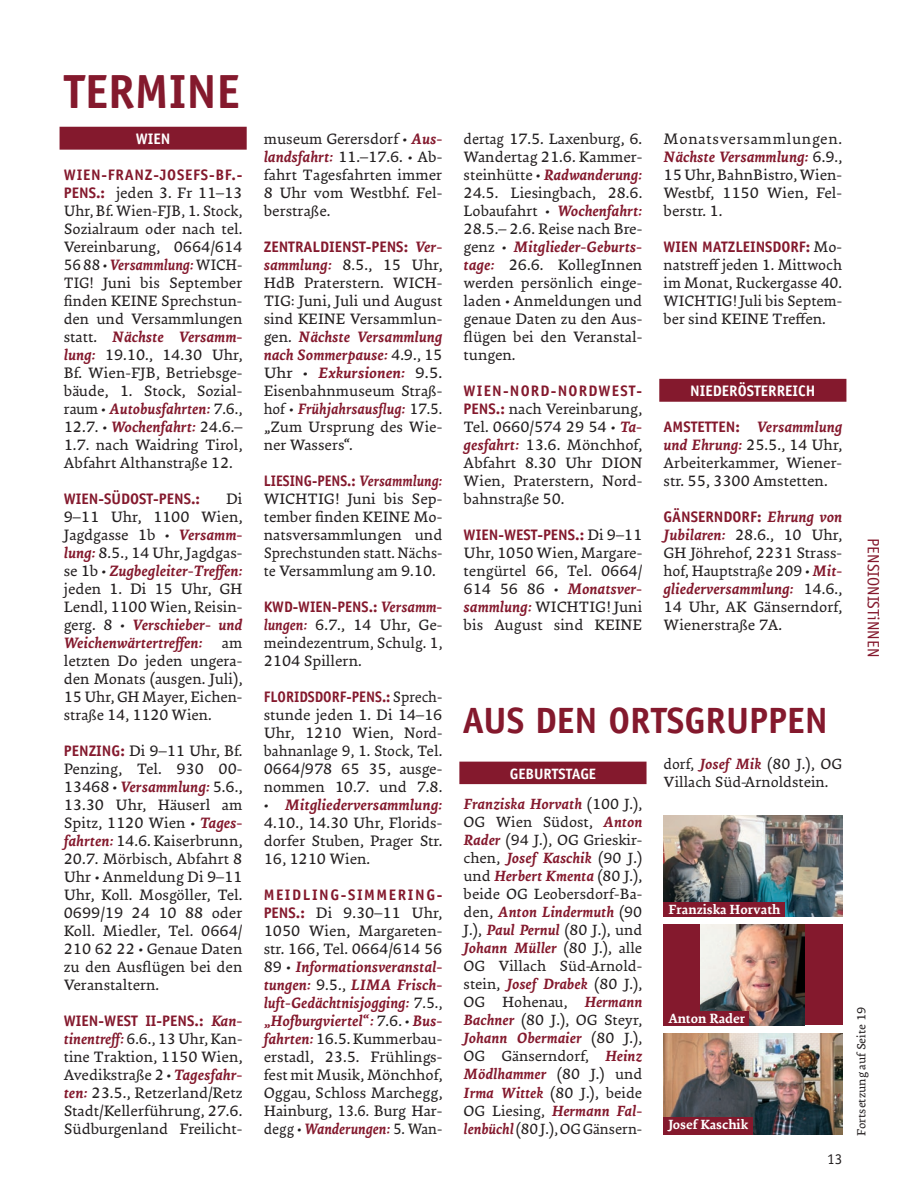
<style>
.page{position:relative;width:906px;height:1191px;background:#fff}
.page>*{position:absolute;margin:0;border:0;box-sizing:border-box;transform-origin:0 0}
.t1{font:700 48px "Officina Sans Std";color:#84192d}
.t2{font:700 36.6px "Officina Sans Std";color:#84192d}
.t3{font:16.5px "Officina Sans Std";color:#84192d}
.t4{font:15.3px/18px "Ginkgo LT Pro";color:#231f20;text-align:justify}
.t5{font:15.3px/18px "Ginkgo LT Pro";color:#231f20;text-align:justify;scale:.94 1}
.t6{font:700 15.3px "Officina Sans Std";color:#84192d}
.t7{font:700 15.3px "Officina Sans Std";color:#84192d;scale:.93 1}
.t8{font:700 15.3px "Officina Sans Std";color:#84192d;scale:.94 1}
.t9{font:700 15.3px "Officina Sans Std";letter-spacing:.05em;color:#84192d}
.t10{font:700 15.3px "Officina Sans Std";color:#fff}
.t11{font:700 15.3px "Officina Sans Std";letter-spacing:.105em;color:#84192d}
.t12{font:700 15.3px "Officina Sans Std";letter-spacing:.075em;color:#84192d}
.t13{font:15px/18px "Ginkgo LT Pro";color:#231f20;text-align:justify}
.t14{font:700 15px "Officina Sans Std";color:#fff}
.t15{font:15px "Officina Sans Std";color:#231f20}
.t16{font:700 13.5px "Ginkgo LT Pro";letter-spacing:-.005em;color:#fff}
.t17{font:12px "Ginkgo LT Pro";color:#231f20}
.s1{font-family:"Officina Sans Std";font-weight:700;color:#84192d}
.s2{font-weight:700;font-style:italic;color:#84192d}
.s3{font-family:"Ginkgo LT Pro";font-style:italic}
.s4{font-family:"Ginkgo LT Pro";font-weight:400;color:#231f20}
</style>
<div class="page">
<div style="left:60px;top:127px;width:187px;height:23px;background:#84192d"></div>
<div style="left:659px;top:379px;width:187px;height:23px;background:#84192d"></div>
<div style="left:459px;top:761px;width:187px;height:23px;background:#84192d"></div>
<div style="left:663px;top:924px;width:179px;height:101px;background:#84192d"></div>
<img style="left:701px;top:924px;width:104px;height:101px">
<div style="left:663px;top:1011px;width:85px;height:14px;background:#84192d"></div>
<img style="left:663px;top:1033px;width:179px;height:101px">
<div style="left:663px;top:1117px;width:90px;height:17px;background:#84192d"></div>
<img style="left:663px;top:815px;width:179px;height:101px">
<div style="left:663px;top:902px;width:121px;height:14px;background:#84192d"></div>
<h1 class="t1" style="left:64px;top:62px;width:177px">TERMINE</h1>
<p class="t10" style="left:136px;top:129px;width:36px">WIEN</p>
<p class="t9" style="left:64px;top:165px;width:180px">WIEN-FRANZ-JOSEFS-BF.-</p>
<p class="t4" style="left:64px;top:184px;width:180px"><span class="s1">PENS.:</span> jeden 3. Fr 11–13<br>Uhr, Bf. Wien-FJB, 1. Stock, Sozialraum oder nach tel.<br>Vereinbarung, 0664/614<br>56 88 • <span class="s2">Versammlung:</span> WICH-TIG! Juni bis September finden KEINE Sprechstun&shy;den und Versammlungen statt. <span class="s2">Nächste Versamm&shy;lung:</span> 19.10., 14.30 Uhr, Bf. Wien-FJB, Betriebsge&shy;bäude, 1. Stock, Sozial&shy;raum • <span class="s2">Autobusfahrten:</span> 7.6., 12.7. • <span class="s2">Wochenfahrt:</span> 24.6.– 1.7. nach Waidring Tirol, Abfahrt Althanstraße 12.</p>
<p class="t6" style="left:64px;top:489px;width:138px">WIEN-SÜDOST-PENS.:</p>
<p class="t4" style="left:64px;top:490px;width:180px;text-indent:162px">Di 9–11 Uhr, 1100 Wien, Jagdgasse 1b • <span class="s2">Versamm&shy;lung:</span> 8.5., 14 Uhr, Jagdgas&shy;se 1b • <span class="s2">Zugbegleiter-Treffen: </span>jeden 1. Di 15 Uhr, GH Lendl, 1100 Wien, Reisin&shy;gerg. 8 • <span class="s2">Verschieber- und Weichenwärtertreffen:</span></p>
<p class="t4" style="left:64px;top:634px;width:180px;text-indent:158px">am letzten Do jeden ungera&shy;den Monats (ausgen. Juli), 15 Uhr, GH Mayer, Eichen&shy;straße 14, 1120 Wien.</p>
<p class="t4" style="left:64px;top:742px;width:180px"><span class="s1">PENZING:</span> Di 9–11 Uhr, Bf.<br>Penzing, Tel. 930 00- 13468 • <span class="s2">Versammlung:</span> 5.6., 13.30 Uhr, Häuserl am Spitz, 1120 Wien • <span class="s2">Tages&shy;fahrten:</span> 14.6. Kaiserbrunn, 20.7. Mörbisch, Abfahrt 8<br>Uhr • Anmeldung Di 9–11<br>Uhr, Koll. Mosgöller, Tel.<br>0699/19 24 10 88 oder Koll. Miedler, Tel. 0664/ 210 62 22 • Genaue Daten zu den Ausflügen bei den Veranstaltern.</p>
<p class="t6" style="left:64px;top:1011px;width:180px">WIEN-WEST II-PENS.: <span class="s3">Kan-</span></p>
<p class="t4" style="left:64px;top:1030px;width:180px"><span class="s2">tinentreff:</span> 6.6., 13 Uhr, Kan&shy;tine Traktion, 1150 Wien, Avedikstraße 2 • <span class="s2">Tagesfahr&shy;ten:</span> 23.5., Retzerland/Retz Stadt/Kellerführung, 27.6.<br>Südburgenland Freilicht-</p>
<p class="t4" style="left:264px;top:130px;width:180px">museum Gerersdorf • <span class="s2">Aus&shy;landsfahrt:</span> 11.–17.6. • Ab&shy;fahrt Tagesfahrten immer 8 Uhr vom Westbhf. Fel&shy;berstraße.</p>
<p class="t6" style="left:264px;top:237px;width:180px">ZENTRALDIENST-PENS: <span class="s3">Ver-</span></p>
<p class="t4" style="left:264px;top:256px;width:180px"><span class="s2">sammlung:</span> 8.5., 15 Uhr, HdB Praterstern. WICH-TIG: Juni, Juli und August sind KEINE Versammlun&shy;gen. <span class="s2">Nächste Versammlung nach Sommerpause:</span> 4.9., 15<br>Uhr • <span class="s2">Exkursionen:</span> 9.5.<br>Eisenbahnmuseum Straß&shy;hof • <span class="s2">Frühjahrsausflug:</span> 17.5. „Zum Ursprung des Wie&shy;ner Wassers“.</p>
<p class="t7" style="left:264px;top:471px;width:194px">LIESING-PENS.: <span class="s3">Versammlung:</span></p>
<p class="t4" style="left:264px;top:490px;width:180px">WICHTIG! Juni bis Sep&shy;tember finden KEINE Mo&shy;natsversammlungen und Sprechstunden statt. Nächs&shy;te Versammlung am 9.10.</p>
<p class="t6" style="left:264px;top:597px;width:179px">KWD-WIEN-PENS.: <span class="s3">Versamm-</span></p>
<p class="t4" style="left:264px;top:616px;width:180px"><span class="s2">lungen:</span> 6.7., 14 Uhr, Ge&shy;meindezentrum, Schulg. 1, 2104 Spillern.</p>
<p class="t8" style="left:264px;top:687px;width:191px">FLORIDSDORF-PENS.: <span class="s4">Sprech-</span></p>
<p class="t4" style="left:264px;top:706px;width:180px">stunde jeden 1. Di 14–16<br>Uhr, 1210 Wien, Nord&shy;bahnanlage 9, 1. Stock, Tel.<br>0664/978 65 35, ausge&shy;nommen 10.7. und 7.8.</p>
<p class="t4" style="left:264px;top:796px;width:180px">• <span class="s2">Mitgliederversammlung:<br></span>4.10., 14.30 Uhr, Florids&shy;dorfer Stuben, Prager Str.<br>16, 1210 Wien.</p>
<p class="t11" style="left:264px;top:885px;width:180px">MEIDLING-SIMMERING-</p>
<p class="t4" style="left:264px;top:904px;width:180px"><span class="s1">PENS.:</span> Di 9.30–11 Uhr, 1050 Wien, Margareten&shy;str. 166, Tel. 0664/614 56<br>89 • <span class="s2">Informationsveranstal&shy;tungen:</span> 9.5., <span class="s2">LIMA Frisch&shy;luft-Gedächtnisjogging:</span> 7.5., <span class="s2">„Hofburgviertel“:</span> 7.6. • <span class="s2">Bus&shy;fahrten:</span> 16.5. Kummerbau&shy;erstadl, 23.5. Frühlings&shy;fest mit Musik, Mönchhof, Oggau, Schloss Marchegg, Hainburg, 13.6. Burg Har&shy;degg • <span class="s2">Wanderungen:</span> 5. Wan-</p>
<p class="t5" style="left:463px;top:130px;width:192px">dertag 17.5. Laxenburg, 6.<br>Wandertag 21.6. Kammer&shy;steinhütte • <span class="s2">Radwanderung:<br></span>24.5. Liesingbach, 28.6.<br>Lobaufahrt • <span class="s2">Wochenfahrt:<br></span>28.5.– 2.6. Reise nach Bre&shy;genz • <span class="s2">Mitglieder-Geburts&shy;tage:</span> 26.6. KollegInnen werden persönlich einge&shy;laden • Anmeldungen und genaue Daten zu den Aus&shy;flügen bei den Veranstal&shy;tungen.</p>
<p class="t12" style="left:463px;top:381px;width:180px">WIEN-NORD-NORDWEST-</p>
<p class="t4" style="left:463px;top:400px;width:180px"><span class="s1">PENS.:</span> nach Vereinbarung, Tel. 0660/574 29 54 • <span class="s2">Ta&shy;gesfahrt:</span> 13.6. Mönchhof, Abfahrt 8.30 Uhr DION Wien, Praterstern, Nord&shy;bahnstraße 50.</p>
<p class="t6" style="left:463px;top:525px;width:180px">WIEN-WEST-PENS.: <span class="s4">Di 9–11</span></p>
<p class="t4" style="left:463px;top:544px;width:180px">Uhr, 1050 Wien, Margare&shy;tengürtel 66, Tel. 0664/ 614 56 86 • <span class="s2">Monatsver&shy;sammlung:</span> WICHTIG! Juni bis August sind KEINE</p>
<p class="t4" style="left:663px;top:130px;width:180px">Monatsversammlungen.<br><span class="s2">Nächste Versammlung:</span> 6.9., 15 Uhr, BahnBistro, Wien-Westbf, 1150 Wien, Fel&shy;berstr. 1.</p>
<p class="t6" style="left:663px;top:237px;width:180px">WIEN MATZLEINSDORF: <span class="s4">Mo-</span></p>
<p class="t4" style="left:663px;top:256px;width:180px">natstreff jeden 1. Mittwoch im Monat, Ruckergasse 40.<br>WICHTIG! Juli bis Septem&shy;ber sind KEINE Treffen.</p>
<p class="t10" style="left:690px;top:381px;width:127px">NIEDERÖSTERREICH</p>
<p class="t4" style="left:663px;top:418px;width:180px"><span class="s1">AMSTETTEN:</span> <span class="s2">Versammlung und Ehrung:</span> 25.5., 14 Uhr, Arbeiterkammer, Wiener&shy;str. 55, 3300 Amstetten.</p>
<p class="t6" style="left:663px;top:507px;width:180px">GÄNSERNDORF: <span class="s3">Ehrung von</span></p>
<p class="t4" style="left:663px;top:526px;width:180px"><span class="s2">Jubilaren:</span> 28.6., 10 Uhr, GH Jöhrehof, 2231 Strass&shy;hof, Hauptstraße 209 • <span class="s2">Mit&shy;gliederversammlung:</span> 14.6., 14 Uhr, AK Gänserndorf, Wienerstraße 7A.</p>
<p class="t3" style="left:883px;top:538px;width:120px;rotate:90deg">PENSIONISTiNNEN</p>
<h2 class="t2" style="left:462px;top:697px;width:367px">AUS DEN ORTSGRUPPEN</h2>
<p class="t14" style="left:510px;top:764px;width:88px">GEBURTSTAGE</p>
<p class="t13" style="left:463px;top:795px;width:180px"><span class="s2">Franziska Horvath</span> (100 J.), OG Wien Südost, <span class="s2">Anton Rader</span> (94 J.), OG Grieskir&shy;chen, <span class="s2">Josef Kaschik</span> (90 J.) und <span class="s2">Herbert Kmenta</span> (80 J.), beide OG Leobersdorf-Ba&shy;den, <span class="s2">Anton Lindermuth</span> (90<br>J.), <span class="s2">Paul Pernul</span> (80 J.), und <span class="s2">Johann Müller</span> (80 J.), alle OG Villach Süd-Arnold&shy;stein, <span class="s2">Josef Drabek</span> (80 J.), OG Hohenau, <span class="s2">Hermann Bachner</span> (80 J.), OG Steyr, <span class="s2">Johann Obermaier</span> (80 J.), OG Gänserndorf, <span class="s2">Heinz Mödlhammer</span> (80 J.) und <span class="s2">Irma Wittek</span> (80 J.), beide OG Liesing, <span class="s2">Hermann Fal&shy;lenbüchl</span> (80 J.), OG Gänsern-</p>
<p class="t13" style="left:663px;top:755px;width:180px">dorf, <span class="s2">Josef Mik</span> (80 J.), OG<br>Villach Süd-Arnoldstein.</p>
<p class="t16" style="left:668px;top:900px;width:114px">Franziska Horvath</p>
<p class="t16" style="left:668px;top:1009px;width:78px">Anton Rader</p>
<p class="t16" style="left:668px;top:1115px;width:81px">Josef Kaschik</p>
<p class="t15" style="left:827px;top:1150px;width:16px">13</p>
<p class="t17" style="left:854px;top:1135px;width:130px;rotate:-90deg">Fortsetzung auf Seite 19</p>
</div>
